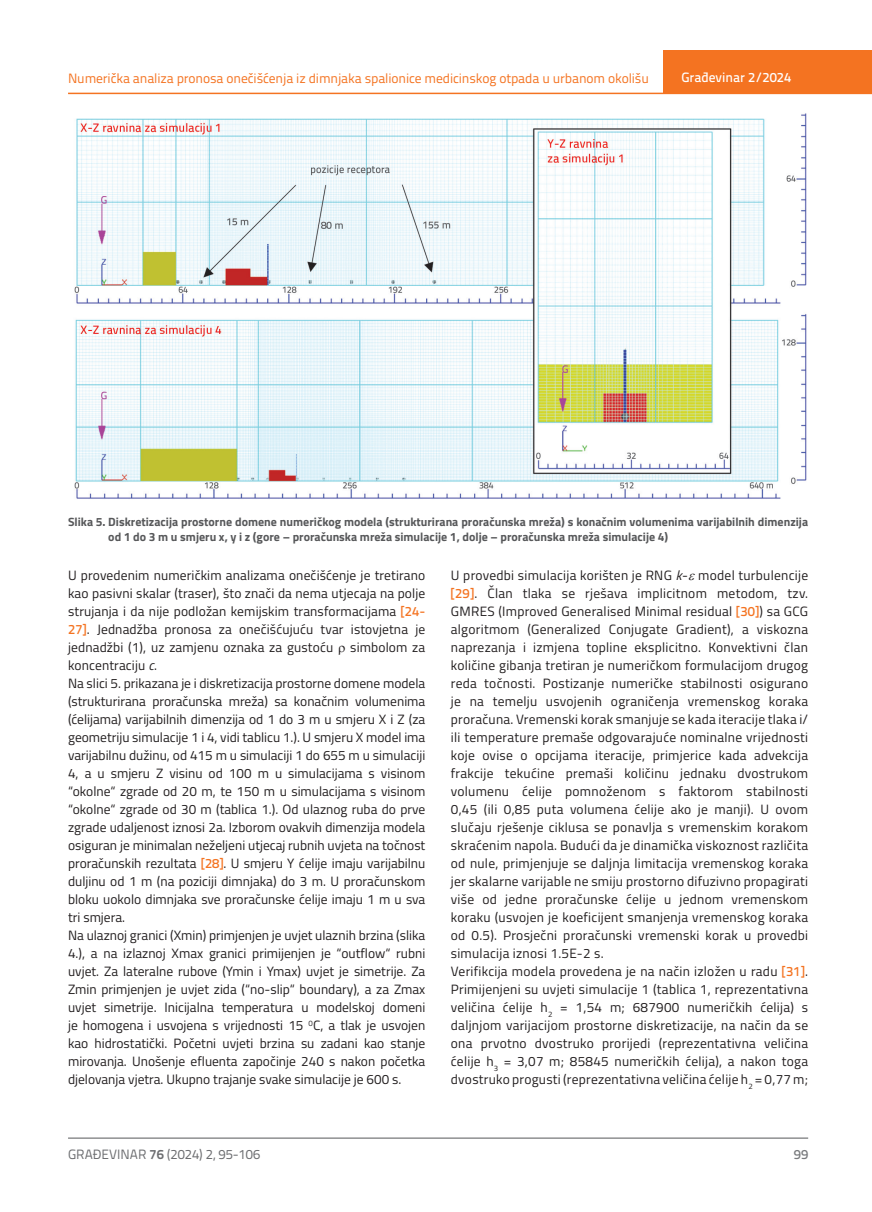
<style>
.page{position:relative;width:872px;height:1212px;background:#fff}
.page>*{position:absolute;margin:0;border:0;box-sizing:border-box;transform-origin:0 0}
.t1{font:13.5px/18px "Titillium";letter-spacing:.015em;color:#231f20}
.t2{font:13.5px "Titillium Text 22 L";letter-spacing:-.01em;color:#f47321}
.t3{font:13.5px "Titillium Text 22 L";color:#6c6d70}
.t4{font:500 13.5px "Titillium Text 22 L";color:#fff}
.t5{font:500 13.5px "Titillium Text 22 L";color:#787a7d}
.t6{font:700 12px/15px "Titillium";color:#57585a}
.s1{font-family:"Titillium Text 22 L";font-weight:500;color:#f47321}
.s2{font-style:italic}
.s3{font-weight:700}
</style>
<div class="page">
<hr style="left:68px;top:93px;width:804px;height:1px;background:#f47321">
<div style="left:663px;top:50px;width:209px;height:44px;background:#f47321"></div>
<hr style="left:68px;top:1138px;width:740px;height:1px;background:#57585a">
<img style="left:74px;top:113px;width:733px;height:386px">
<p class="t2" style="left:68px;top:68px;width:582px">Numerička analiza pronosa onečišćenja iz dimnjaka spalionice medicinskog otpada u urbanom okolišu</p>
<p class="t4" style="left:681px;top:67px;width:111px">Građevinar 2/2024</p>
<p class="t6" style="left:108px;top:514px;width:701px;text-indent:-40px">Slika 5. Diskretizacija prostorne domene numeričkog modela (strukturirana proračunska mreža) s konačnim volumenima varijabilnih dimenzija od 1 do 3 m u smjeru x, y i z (gore – proračunska mreža simulacije 1, dolje – proračunska mreža simulacije 4)</p>
<p class="t1" style="left:68px;top:565px;width:359px;text-align:justify">U provedenim numeričkim analizama onečišćenje je tretirano kao pasivni skalar (traser), što znači da nema utjecaja na polje strujanja i da nije podložan kemijskim transformacijama <span class="s1">[24- 27]</span>. Jednadžba pronosa za onečišćujuću tvar istovjetna je jednadžbi (1), uz zamjenu oznaka za gustoću</p>
<p class="t1" style="left:350px;top:638px;width:77px">simbolom za</p>
<p class="t1" style="left:68px;top:656px;width:359px">koncentraciju <span class="s2">c</span>.<br>Na slici 5. prikazana je i diskretizacija prostorne domene modela (strukturirana proračunska mreža) sa konačnim volumenima (ćelijama) varijabilnih dimenzija od 1 do 3 m u smjeru X i Z (za geometriju simulacije 1 i 4, vidi tablicu 1.). U smjeru X model ima varijabilnu dužinu, od 415 m u simulaciji 1 do 655 m u simulaciji 4, a u smjeru Z visinu od 100 m u simulacijama s visinom “okolne“ zgrade od 20 m, te 150 m u simulacijama s visinom “okolne“ zgrade od 30 m (tablica 1.). Od ulaznog ruba do prve zgrade udaljenost iznosi 2a. Izborom ovakvih dimenzija modela osiguran je minimalan neželjeni utjecaj rubnih uvjeta na točnost proračunskih rezultata <span class="s1">[28]</span>. U smjeru Y ćelije imaju varijabilnu duljinu od 1 m (na poziciji dimnjaka) do 3 m. U proračunskom bloku uokolo dimnjaka sve proračunske ćelije imaju 1 m u sva tri smjera.<br>Na ulaznoj granici (Xmin) primjenjen je uvjet ulaznih brzina (slika 4.), a na izlaznoj Xmax granici primijenjen je “outflow“ rubni uvjet. Za lateralne rubove (Ymin i Ymax) uvjet je simetrije. Za Zmin primjenjen je uvjet zida (“no-slip“ boundary), a za Zmax uvjet simetrije. Inicijalna temperatura u modelskoj domeni je homogena i usvojena s vrijednosti 15 <sup>0</sup>C, a tlak je usvojen kao hidrostatički. Početni uvjeti brzina su zadani kao stanje mirovanja. Unošenje efluenta započinje 240 s nakon početka djelovanja vjetra. Ukupno trajanje svake simulacije je 600 s.</p>
<p class="t1" style="left:451px;top:565px;width:359px">U provedbi simulacija korišten je RNG <span class="s2">k</span>- model turbulencije <span class="s1">[29]</span>. Član tlaka se rješava implicitnom metodom, tzv.<br>GMRES (Improved Generalised Minimal residual <span class="s1">[30]</span>) sa GCG algoritmom (Generalized Conjugate Gradient), a viskozna naprezanja i izmjena topline eksplicitno. Konvektivni član količine gibanja tretiran je numeričkom formulacijom drugog reda točnosti. Postizanje numeričke stabilnosti osigurano je na temelju usvojenih ograničenja vremenskog koraka proračuna. Vremenski korak smanjuje se kada iteracije tlaka i/ ili temperature premaše odgovarajuće nominalne vrijednosti koje ovise o opcijama iteracije, primjerice kada advekcija frakcije tekućine premaši količinu jednaku dvostrukom volumenu ćelije pomnoženom s faktorom stabilnosti 0,45 (ili 0,85 puta volumena ćelije ako je manji). U ovom slučaju rješenje ciklusa se ponavlja s vremenskim korakom skraćenim napola. Budući da je dinamička viskoznost različita od nule, primjenjuje se daljnja limitacija vremenskog koraka jer skalarne varijable ne smiju prostorno difuzivno propagirati više od jedne proračunske ćelije u jednom vremenskom koraku (usvojen je koeficijent smanjenja vremenskog koraka od 0.5). Prosječni proračunski vremenski korak u provedbi simulacija iznosi 1.5E-2 s.<br>Verifikcija modela provedena je na način izložen u radu <span class="s1">[31]</span>.<br>Primijenjeni su uvjeti simulacije 1 (tablica 1, reprezentativna veličina ćelije h<sub>2</sub> = 1,54 m; 687900 numeričkih ćelija) s daljnjom varijacijom prostorne diskretizacije, na način da se ona prvotno dvostruko prorijedi (reprezentativna veličina ćelije h<sub>3</sub> = 3,07 m; 85845 numeričkih ćelija), a nakon toga dvostruko progusti (reprezentativna veličina ćelije h<sub>2</sub> = 0,77 m;</p>
<p class="t3" style="left:68px;top:1144px;width:194px">GRAĐEVINAR <span class="s3">76</span> (2024) 2, 95-106</p>
<p class="t5" style="left:794px;top:1144px;width:16px">99</p>
</div>
